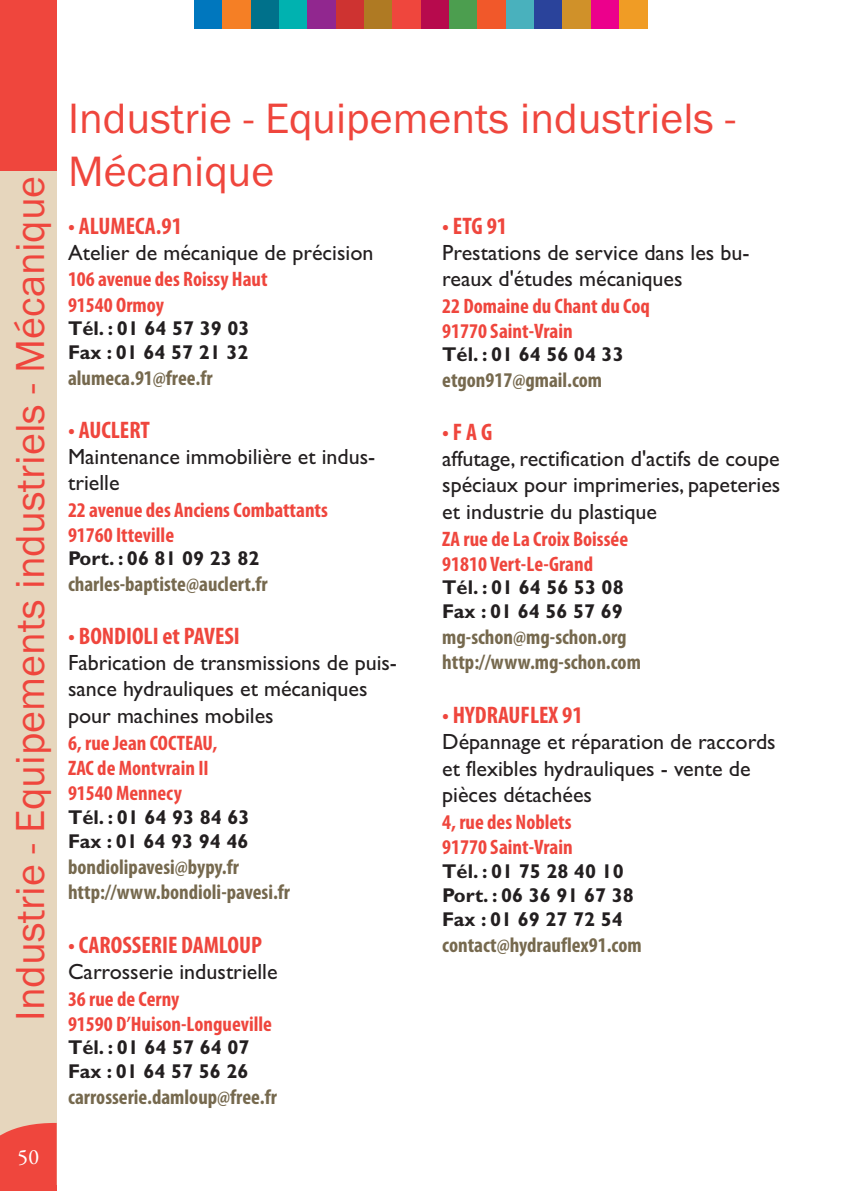
<style>
.page{position:relative;width:842px;height:1191px;background:#fff}
.page>*{position:absolute;margin:0;border:0;box-sizing:border-box;transform-origin:0 0}
.t1{font:44px/52.8px "Franklin Gothic";color:#ef463d}
.t2{font:42px "Franklin Gothic";color:#ef463d}
.t3{font:700 condensed 24px "Myriad Pro";color:#ef463d}
.t4{font:22px/26.4px "Gill Sans";color:#231f20}
.t5{font:22px "Garamond Premr Pro";color:#fff}
.t6{font:700 condensed 21px/25.2px "Myriad Pro";color:#ef463d}
.t7{font:700 condensed 21px/25.2px "Myriad Pro";color:#76694e}
.t8{font:700 20px/24px "Gill Sans";color:#231f20}
</style>
<div class="page">
<div style="left:0;top:170px;width:57px;height:1021px;background:#e6d6bd"></div>
<div style="left:0;top:0;width:57px;height:170px;background:#ef463d"></div>
<svg style="left:0;top:1123px;width:57px;height:62px;background:#ee4e44"></svg>
<div style="left:194px;top:0;width:29px;height:28px;background:#0077be"></div>
<div style="left:223px;top:0;width:28px;height:28px;background:#f57f25"></div>
<div style="left:251px;top:0;width:28px;height:28px;background:#00718b"></div>
<div style="left:279px;top:0;width:29px;height:28px;background:#00b2b0"></div>
<div style="left:308px;top:0;width:28px;height:28px;background:#91278f"></div>
<div style="left:336px;top:0;width:28px;height:28px;background:#ce3331"></div>
<div style="left:364px;top:0;width:29px;height:28px;background:#af7a23"></div>
<div style="left:393px;top:0;width:28px;height:28px;background:#ef463d"></div>
<div style="left:421px;top:0;width:28px;height:28px;background:#b70a4d"></div>
<div style="left:449px;top:0;width:29px;height:28px;background:#4c9e4f"></div>
<div style="left:478px;top:0;width:28px;height:28px;background:#f1582a"></div>
<div style="left:506px;top:0;width:28px;height:28px;background:#49b1bd"></div>
<div style="left:534px;top:0;width:29px;height:28px;background:#2a439b"></div>
<div style="left:591px;top:0;width:28px;height:28px;background:#ec008c"></div>
<div style="left:619px;top:0;width:29px;height:28px;background:#f09c25"></div>
<div style="left:563px;top:0;width:28px;height:28px;background:#d09129"></div>
<div style="left:0;top:1185px;width:57px;height:6px;background:#ef463d"></div>
<h2 class="t2" style="left:15px;top:1020px;width:846px;rotate:-90deg">Industrie - Equipements industriels - Mécanique</h2>
<p class="t5" style="left:18px;top:1143px;width:23px">50</p>
<h1 class="t1" style="left:68px;top:95px;width:669px">Industrie - Equipements industriels -<br>Mécanique</h1>
<p class="t3" style="left:68px;top:217px;width:115px">• ALUMECA.91</p>
<p class="t4" style="left:68px;top:241px;width:307px">Atelier de mécanique de précision</p>
<p class="t6" style="left:68px;top:269px;width:201px">106 avenue des Roissy Haut<br>91540 Ormoy</p>
<p class="t8" style="left:68px;top:318px;width:183px">Tél. : 01 64 57 39 03<br>Fax : 01 64 57 21 32</p>
<p class="t7" style="left:68px;top:367px;width:146px">alumeca.91@free.fr</p>
<p class="t3" style="left:68px;top:421px;width:84px">• AUCLERT</p>
<p class="t4" style="left:68px;top:445px;width:309px">Maintenance immobilière et indus&shy;trielle</p>
<p class="t6" style="left:68px;top:499px;width:261px">22 avenue des Anciens Combattants<br>91760 Itteville</p>
<p class="t8" style="left:68px;top:549px;width:193px">Port. : 06 81 09 23 82</p>
<p class="t7" style="left:68px;top:573px;width:201px">charles-baptiste@auclert.fr</p>
<p class="t3" style="left:68px;top:627px;width:173px">• BONDIOLI et PAVESI</p>
<p class="t4" style="left:68px;top:652px;width:330px">Fabrication de transmissions de puis&shy;sance hydrauliques et mécaniques pour machines mobiles</p>
<p class="t6" style="left:68px;top:732px;width:151px">6, rue Jean COCTEAU,<br>ZAC de Montvrain II<br>91540 Mennecy</p>
<p class="t8" style="left:68px;top:807px;width:183px">Tél. : 01 64 93 84 63<br>Fax : 01 64 93 94 46</p>
<p class="t7" style="left:68px;top:855px;width:224px">bondiolipavesi@bypy.fr http://www.bondioli-pavesi.fr</p>
<p class="t3" style="left:68px;top:936px;width:195px">• CAROSSERIE DAMLOUP</p>
<p class="t4" style="left:68px;top:960px;width:211px">Carrosserie industrielle</p>
<p class="t6" style="left:68px;top:987px;width:205px">36 rue de Cerny<br>91590 D’Huison-Longueville</p>
<p class="t8" style="left:68px;top:1037px;width:183px">Tél. : 01 64 57 64 07<br>Fax : 01 64 57 56 26</p>
<p class="t7" style="left:68px;top:1086px;width:210px">carrosserie.damloup@free.fr</p>
<p class="t3" style="left:442px;top:217px;width:66px">• ETG 91</p>
<p class="t4" style="left:442px;top:241px;width:309px">Prestations de service dans les bu&shy;reaux d'études mécaniques</p>
<p class="t6" style="left:442px;top:295px;width:209px">22 Domaine du Chant du Coq<br>91770 Saint-Vrain</p>
<p class="t8" style="left:442px;top:345px;width:183px">Tél. : 01 64 56 04 33</p>
<p class="t7" style="left:442px;top:369px;width:161px">etgon917@gmail.com</p>
<p class="t3" style="left:442px;top:423px;width:52px">• F A G</p>
<p class="t4" style="left:442px;top:448px;width:340px;text-align:justify">affutage, rectification d'actifs de coupe spéciaux pour imprimeries, papeteries et industrie du plastique</p>
<p class="t6" style="left:442px;top:528px;width:187px">ZA rue de La Croix Boissée<br>91810 Vert-Le-Grand</p>
<p class="t8" style="left:442px;top:578px;width:183px">Tél. : 01 64 56 53 08<br>Fax : 01 64 56 57 69</p>
<p class="t7" style="left:442px;top:626px;width:200px">mg-schon@mg-schon.org http://www.mg-schon.com</p>
<p class="t3" style="left:442px;top:706px;width:142px">• HYDRAUFLEX 91</p>
<p class="t4" style="left:442px;top:731px;width:335px">Dépannage et réparation de raccords et flexibles hydrauliques - vente de pièces détachées</p>
<p class="t6" style="left:442px;top:811px;width:132px">4, rue des Noblets<br>91770 Saint-Vrain</p>
<p class="t8" style="left:442px;top:861px;width:193px">Tél. : 01 75 28 40 10<br>Port. : 06 36 91 67 38<br>Fax : 01 69 27 72 54</p>
<p class="t7" style="left:442px;top:933px;width:201px">contact@hydrauflex91.com</p>
</div>
